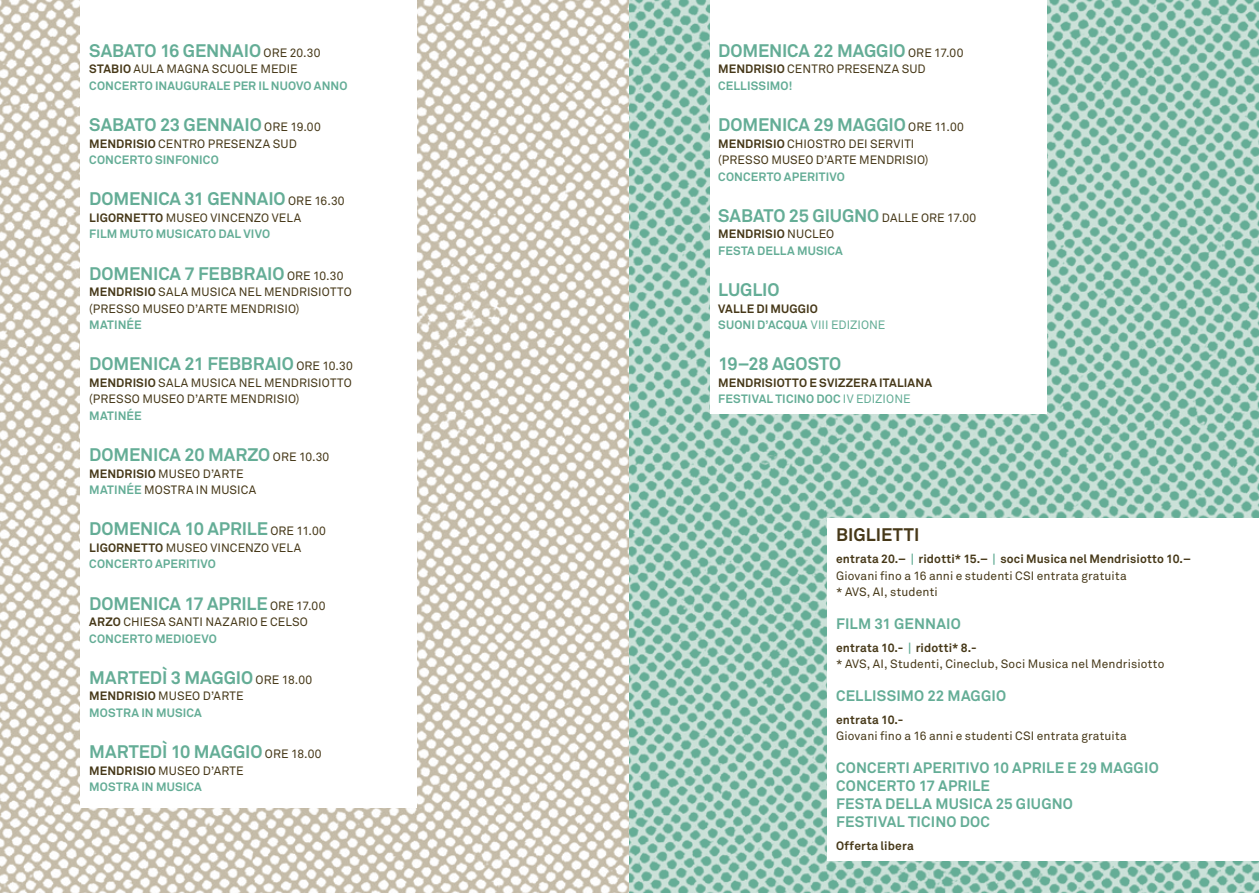
<style>
.page{position:relative;width:1259px;height:893px;background:#fff}
.page>*{position:absolute;margin:0;border:0;box-sizing:border-box;transform-origin:0 0}
.t1{font:700 18px "Akkurat";letter-spacing:-.005em;color:#64ad96}
.t2{font:700 18px "Akkurat";letter-spacing:.005em;color:#463818}
.t3{font:700 15px/18px "Akkurat";letter-spacing:.01em;color:#64ad96}
.t4{font:12px/16.5px "Akkurat";letter-spacing:.01em;color:#463818}
.t5{font:700 12px/16.5px "Akkurat";letter-spacing:.01em;color:#64ad96}
.t6{font:700 12px "Akkurat";letter-spacing:.01em;color:#463818}
.t7{font:12px "Akkurat";letter-spacing:.005em;color:#64ad96}
.s1{font-weight:400;font-size:12px;color:#463818}
.s2{color:#463818}
.s3{font-weight:400;color:#463818}
.s4{font-weight:400}
.s5{font-weight:700}
.s6{font-weight:700;color:#64ad96}
.s7{font-weight:700;font-size:18px;color:#64ad96}
</style>
<div class="page">
<img style="left:0;top:0;width:629px;height:893px">
<svg style="left:629px;top:0;width:630px;height:893px;background:#9dc9ba"></svg>
<div style="left:710px;top:0;width:336px;height:413px;background:#fff"></div>
<div style="left:81px;top:0;width:336px;height:808px;background:#fff"></div>
<div style="left:827px;top:518px;width:432px;height:342px;background:#fff"></div>
<h1 class="t1" style="left:89px;top:39px;width:233px">SABATO 16 GENNAIO <span class="s1">ORE 20.30</span></h1>
<p class="t5" style="left:89px;top:61px;width:260px"><span class="s2">STABIO</span> <span class="s3">AULA MAGNA SCUOLE M EDI E<br></span>CONCERTO INAUGURALE PER IL NUOVO ANNO</p>
<h1 class="t1" style="left:89px;top:114px;width:233px">SABATO 23 GENNAIO <span class="s1">OR E 19.00</span></h1>
<p class="t6" style="left:89px;top:136px;width:93px">MENDRISIO <span class="s4">CENTR</span></p>
<p class="t4" style="left:197px;top:135px;width:99px">O PRESENZA SUD</p>
<p class="t5" style="left:89px;top:152px;width:131px">CONCERTO SINFONICO</p>
<h1 class="t1" style="left:89px;top:188px;width:257px">DOMENICA 31 GENNAIO <span class="s1">ORE 16.30</span></h1>
<p class="t5" style="left:89px;top:209px;width:213px"><span class="s2">LIGORNETTO</span> <span class="s3">MUSEO VINCENZO VELA<br></span>FILM M UTO M USICATO DAL VIVO</p>
<h1 class="t1" style="left:89px;top:262px;width:256px">DOMENICA 7 FEBBRAIO <span class="s1">OR E 10.30</span></h1>
<p class="t4" style="left:89px;top:284px;width:200px"><span class="s5">MENDRISIO</span> SALA MUSICA N EL MENDRISI</p>
<p class="t4" style="left:322px;top:284px;width:31px">OTTO</p>
<p class="t4" style="left:89px;top:300px;width:167px">(PRESSO MUSEO D’ARTE MENDRISI</p>
<p class="t4" style="left:288px;top:300px;width:13px">O)</p>
<p class="t5" style="left:89px;top:317px;width:54px">MATINÉE</p>
<h1 class="t1" style="left:89px;top:353px;width:265px">DOMENICA 21 FEBBRAIO <span class="s1">OR E 10.30</span></h1>
<p class="t4" style="left:89px;top:374px;width:200px"><span class="s5">MENDRISIO</span> SALA MUSICA N EL MENDRISI</p>
<p class="t4" style="left:322px;top:374px;width:31px">OTTO</p>
<p class="t4" style="left:89px;top:391px;width:167px">(PRESSO MUSEO D’ARTE MENDRISI</p>
<p class="t4" style="left:288px;top:391px;width:13px">O)</p>
<p class="t5" style="left:89px;top:407px;width:54px">MATINÉE</p>
<h1 class="t1" style="left:89px;top:444px;width:241px">DOMENICA 20 MARZO <span class="s1">OR E 10.30</span></h1>
<p class="t4" style="left:89px;top:465px;width:156px"><span class="s5">MENDRISIO</span> MUSEO D’ARTE<br><span class="s6">MATINÉE</span> MOSTR</p>
<p class="t4" style="left:186px;top:482px;width:72px">A IN MUSICA</p>
<h1 class="t1" style="left:89px;top:518px;width:238px">DOMENICA 10 APRILE <span class="s1">ORE 11.00</span></h1>
<p class="t4" style="left:89px;top:539px;width:213px"><span class="s5">LIGORNETTO</span> MUSEO VINCENZO VELA<br><span class="s6">CONCERTO APERITIVO</span></p>
<h1 class="t1" style="left:89px;top:592px;width:238px">DOM ENICA 17 APRILE <span class="s1">OR E 17.00</span></h1>
<p class="t4" style="left:89px;top:614px;width:102px"><span class="s5">ARZO</span> CHI ESA SANTI</p>
<p class="t4" style="left:206px;top:614px;width:104px">NAZARI O E CELSO</p>
<p class="t5" style="left:89px;top:630px;width:129px">CONCERTO MEDIOEVO</p>
<h1 class="t1" style="left:89px;top:666px;width:109px">MARTEDÌ 3 MAGG</h1>
<p class="t4" style="left:89px;top:671px;width:224px;text-indent:147px"><span class="s7">IO</span> ORE 18.00<br><span class="s5">MENDRISIO</span> MUSEO D’ARTE<br><span class="s6">MOSTRA IN MUSICA</span></p>
<h1 class="t1" style="left:89px;top:741px;width:118px">MARTEDÌ 10 MAGG</h1>
<p class="t4" style="left:245px;top:746px;width:78px"><span class="s7">IO</span> ORE 18.00</p>
<p class="t5" style="left:89px;top:762px;width:156px"><span class="s2">MENDRISIO</span> <span class="s3">MUSEO D’ARTE<br></span>MOSTRA IN MUSICA</p>
<h1 class="t1" style="left:718px;top:39px;width:132px">DOM ENICA 22 MAGG</h1>
<p class="t4" style="left:888px;top:44px;width:76px"><span class="s7">IO</span> ORE 17.00</p>
<p class="t6" style="left:718px;top:62px;width:93px">MENDRISIO <span class="s4">CENTR</span></p>
<p class="t4" style="left:826px;top:61px;width:99px">O PRESENZA SUD</p>
<p class="t5" style="left:718px;top:77px;width:76px">CELLISSIMO!</p>
<h1 class="t1" style="left:718px;top:114px;width:133px">DOM ENICA 29 MAGG</h1>
<p class="t4" style="left:888px;top:119px;width:77px"><span class="s7">IO</span> ORE 11.00</p>
<p class="t6" style="left:718px;top:136px;width:106px">MENDRISIO <span class="s4">CHIOSTR</span></p>
<p class="t4" style="left:718px;top:135px;width:174px;text-indent:120px">O DEI SERVITI (PRESSO MUSEO D’ARTE MENDRISI</p>
<p class="t4" style="left:917px;top:152px;width:13px">O)</p>
<p class="t5" style="left:718px;top:168px;width:128px">CONCERTO APERITIVO</p>
<h1 class="t1" style="left:718px;top:204px;width:259px">SABATO 25 GIUGNO <span class="s1">DALLE ORE 17.00</span></h1>
<p class="t5" style="left:718px;top:226px;width:125px"><span class="s2">MENDRISIO</span> <span class="s3">NUCLEO<br></span>FESTA DELLA MUSICA</p>
<h1 class="t1" style="left:718px;top:279px;width:63px">LUGLIO</h1>
<p class="t6" style="left:718px;top:301px;width:101px">VALLE DI MUGGIO</p>
<p class="t5" style="left:718px;top:317px;width:9px">SUONI</p>
<p class="t7" style="left:757px;top:317px;width:128px"><span class="s5">D’ACQUA</span> VIII EDIZIONE</p>
<h1 class="t1" style="left:718px;top:353px;width:125px">19–28 AGOSTO</h1>
<p class="t6" style="left:718px;top:375px;width:214px">MENDRISIOTTO E SVIZZERA ITALIANA</p>
<p class="t5" style="left:718px;top:391px;width:15px">FESTI</p>
<p class="t5" style="left:751px;top:391px;width:32px">VAL TICINO</p>
<p class="t5" style="left:816px;top:391px;width:9px">DOC</p>
<p class="t7" style="left:843px;top:392px;width:67px">IV EDIZIONE</p>
<h1 class="t2" style="left:836px;top:523px;width:85px">BIGLIETTI</h1>
<p class="t4" style="left:836px;top:550px;width:356px"><span class="s5">ENTRATA 20.–</span> <span class="s6">|</span> <span class="s5">RIDOTTI* 15.–</span> <span class="s6">|</span> <span class="s5">SOCI MUSICA NEL MENDRISIOTTO 10.–<br></span>GIOVANI FINO A 16 ANNI E STUDENTI CSI ENTRATA GRATUITA<br>* AVS, AI, STUDENTI</p>
<p class="t3" style="left:836px;top:614px;width:126px">FILM 31 GENNAIO</p>
<p class="t4" style="left:836px;top:639px;width:330px"><span class="s5">ENTRATA 10.-</span> <span class="s6">|</span> <span class="s5">RIDOTTI* 8.-<br></span>* AVS, AI, STUDENTI, CINECLUB, SOCI MUSICA NEL MENDRISIOTTO</p>
<p class="t3" style="left:836px;top:686px;width:123px">CELLISSIMO 22 MAGG</p>
<p class="t3" style="left:991px;top:686px;width:16px">IO</p>
<p class="t6" style="left:836px;top:712px;width:69px">ENTRATA 10.-</p>
<p class="t4" style="left:836px;top:727px;width:292px">GIOVANI FINO A 16 ANNI E STUDENTI CSI ENTRATA GRATUITA</p>
<p class="t3" style="left:836px;top:758px;width:276px">CONCERTI APERITIVO 10 APRILE E 29 MAGG</p>
<p class="t3" style="left:1144px;top:758px;width:16px">IO</p>
<p class="t3" style="left:836px;top:776px;width:238px">CONCERTO 17 APRILE<br>FESTA DELLA MUSICA 25 GIUGNO<br>FESTIVAL TICINO DOC</p>
<p class="t6" style="left:836px;top:838px;width:79px">OFFERTA LIBERA</p>
</div>
